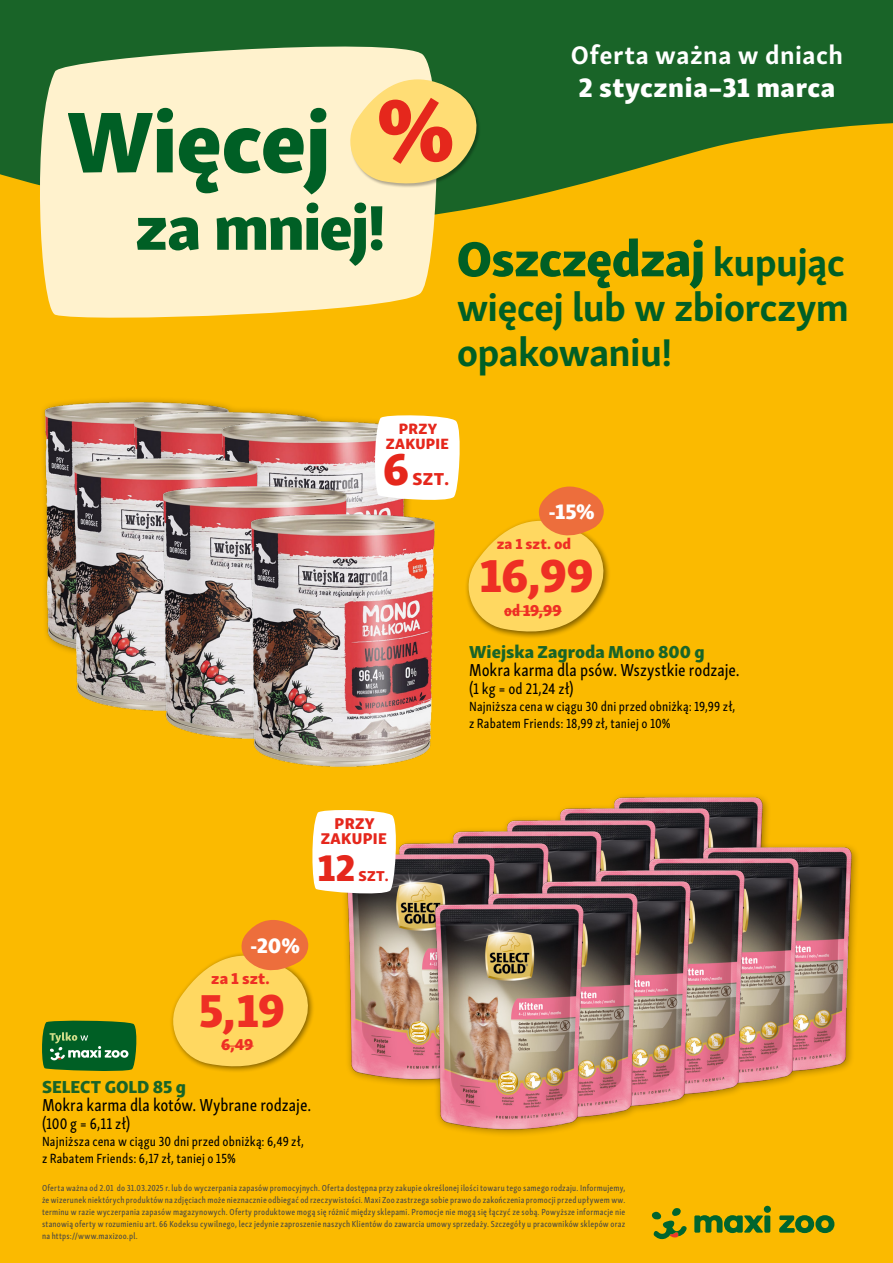
<style>
.page{position:relative;width:893px;height:1263px;background:#fff}
.page>*{position:absolute;margin:0;border:0;box-sizing:border-box;transform-origin:0 0}
.t1{font:88.65px "FNMZ Skolar Sans Latn Eb";letter-spacing:-.015em;color:#005f25}
.t2{font:64.8px "FNMZ Skolar Sans Latn Eb";letter-spacing:-.03em;color:#005f25}
.t3{font:50.4px "FNMZ Skolar Sans Latn Eb";letter-spacing:-.015em;color:#005f25}
.Price_y_Small_Price_digital{font:47.55px "FNMZ Skolar Sans Latn Eb";color:#ee2f24}
.Promotion_teaser_big_additional_line2{font:46.05px "FNMZ Skolar Sans Latn Eb";color:#e5271c}
.t4{font:700 39.75px/45px "FNMZ Skolar Sans Latn";letter-spacing:-.02em;color:#005f25}
.Promotion_teaser_big{font:38.25px "FNMZ Skolar Sans Latn Eb";color:#e5271c}
.t5{font:27.6px "FNMZ Skolar Sans Latn Eb";letter-spacing:.02em;color:#fff}
.t6{font:700 26.1px "FNMZ Skolar Sans Latn";letter-spacing:.02em;color:#fff}
.Price_y_Small_Discount_digital{font:21.6px "FNMZ Skolar Sans Latn Eb";color:#fff}
.Product_Name{font:17.85px/18px "FNMZ Skolar Sans Latn Cp Me";color:#000}
.Product_Name-2{font:17.85px "FNMZ Skolar Sans Latn Eb";color:#196428}
.Promotion_teaser_big_additional_line2-2{font:17.85px "FNMZ Skolar Sans Latn Eb";color:#e5271c}
.Price_y_Small_Original_Price_digital{font:16.2px "FNMZ Skolar Sans Latn Eb";color:#ee2f24}
.Price_y_Small_add_on_ab___je_digital{font:16.2px "FNMZ Skolar Sans Latn Eb";color:#ee2f24}
.Promotion_teaser_big_additional_line2-3{font:16.05px/15.6px "FNMZ Skolar Sans Latn Eb";letter-spacing:.02em;color:#e5271c;text-align:center}
.Product_Name-3{font:15.75px "FNMZ Skolar Sans Latn Cp Me";letter-spacing:.005em;color:#000}
.Promotion_teaser_big_additional_line2-4{font:15.3px/15px "FNMZ Skolar Sans Latn Eb";letter-spacing:.02em;color:#e5271c;text-align:center}
.Price_y_Small_add_on_ab___je_digital-2{font:15px "FNMZ Skolar Sans Latn Eb";letter-spacing:.01em;color:#ee2f24}
.Promotion_teaser_big-2{font:14.7px "FNMZ Skolar Sans Latn Eb";color:#e5271c}
.Product_Name-4{font:13.65px "FNMZ Skolar Sans Latn Cp Me";letter-spacing:.01em;color:#000}
.Product_Name-5{font:9px/12px "FNMZ Skolar Sans Latn Cp Me";letter-spacing:.025em;color:#464646;text-align:justify}
.s1{font-family:"FNMZ Skolar Sans Latn";font-weight:700;font-size:39.75px}
.s2{font-family:"FNMZ Skolar Sans Latn Cp Eb"}
.s3{font-family:"FNMZ Skolar Sans Latn Eb";color:#196428}
</style>
<div class="page">
<div style="left:0;top:0;width:892px;height:1263px;background:#fbba00"></div>
<img style="left:613px;top:796px;width:149px;height:46px">
<img style="left:559px;top:808px;width:150px;height:34px">
<img style="left:506px;top:819px;width:149px;height:23px">
<img style="left:452px;top:831px;width:150px;height:11px">
<img style="left:345px;top:854px;width:84px;height:225px">
<img style="left:43px;top:401px;width:30px;height:26px">
<img style="left:73px;top:399px;width:88px;height:28px">
<img style="left:161px;top:399px;width:212px;height:56px">
<svg style="left:651px;top:1208px;width:35px;height:31px"></svg>
<svg style="left:694px;top:1206px;width:140px;height:27px"></svg>
<svg style="left:0;top:0;width:892px;height:213px;fill:#196428"></svg>
<img style="left:43px;top:427px;width:281px;height:278px">
<img style="left:102px;top:455px;width:271px;height:277px">
<img style="left:190px;top:482px;width:243px;height:285px">
<div style="left:429px;top:842px;width:431px;height:296px;background:#000;opacity:.35"></div>
<img style="left:702px;top:846px;width:149px;height:226px">
<img style="left:648px;top:858px;width:150px;height:225px">
<img style="left:595px;top:869px;width:149px;height:226px">
<img style="left:541px;top:881px;width:149px;height:225px">
<img style="left:487px;top:892px;width:150px;height:226px">
<img style="left:434px;top:904px;width:149px;height:225px">
<svg style="left:31px;top:34px;width:414px;height:284px;background:#e8e1b2"></svg>
<div style="left:350px;top:79px;width:131px;height:110px;background:#000;opacity:.3"></div>
<svg style="left:42px;top:1021px;width:94px;height:50px;background:#247237"></svg>
<div style="left:169px;top:952px;width:146px;height:122px;background:#000;opacity:.5"></div>
<svg style="left:171px;top:920px;width:142px;height:149px"></svg>
<hr style="left:221px;top:1046px;width:32px;height:1px;background:#ee2f24">
<div style="left:464px;top:517px;width:146px;height:122px;background:#000;opacity:.5"></div>
<svg style="left:373px;top:415px;width:235px;height:219px"></svg>
<hr style="left:504px;top:611px;width:57px;height:1px;background:#ee2f24">
<svg style="left:312px;top:810px;width:87px;height:86px;background:#f5f0e2"></svg>
<svg style="left:348px;top:79px;width:133px;height:107px;background:#ddcd75"></svg>
<p class="t1" style="left:67px;top:66px;width:266px">Więcej</p>
<p class="t2" style="left:135px;top:172px;width:253px">za mniej!</p>
<p class="t6" style="left:570px;top:33px;width:274px">Oferta ważna w dniach</p>
<p class="t5" style="left:578px;top:64px;width:258px">2 stycznia–31 marca</p>
<p class="t3" style="left:456px;top:216px;width:390px">Oszczędzaj <span class="s1">kupując</span></p>
<p class="t4" style="left:456px;top:281px;width:394px">więcej lub w zbiorczym opakowaniu!</p>
<p class="Promotion_teaser_big_additional_line2-4" style="left:386px;top:420px;width:65px">PRZY<br>ZAKUPIE</p>
<p class="Promotion_teaser_big_additional_line2" style="left:383px;top:430px;width:28px">6</p>
<p class="Promotion_teaser_big_additional_line2-2" style="left:412px;top:464px;width:38px">SZT.</p>
<p class="Price_y_Small_Discount_digital" style="left:548px;top:493px;width:48px">-15%</p>
<p class="Price_y_Small_add_on_ab___je_digital-2" style="left:497px;top:531px;width:76px">za 1 szt. od</p>
<p class="Price_y_Small_Price_digital" style="left:479px;top:535px;width:116px">16,99</p>
<p class="Price_y_Small_Original_Price_digital" style="left:504px;top:596px;width:59px"><span class="s2">od</span> 19,99</p>
<p class="Product_Name-2" style="left:469px;top:636px;width:237px">Wiejska Zagroda Mono 800 g</p>
<p class="Product_Name" style="left:469px;top:660px;width:272px">Mokra karma dla psów. Wszystkie rodzaje.</p>
<p class="Product_Name-3" style="left:469px;top:677px;width:106px">(1 kg = od 21,24 zł)</p>
<p class="Product_Name-4" style="left:469px;top:696px;width:268px">Najniższa cena w ciągu 30 dni przed obniżką: 19,99 zł,</p>
<p class="Product_Name-4" style="left:469px;top:713px;width:203px">z Rabatem Friends: 18,99 zł, taniej o 10%</p>
<p class="Promotion_teaser_big_additional_line2-3" style="left:321px;top:814px;width:67px">PRZY<br>ZAKUPIE</p>
<p class="Promotion_teaser_big" style="left:317px;top:835px;width:40px">12</p>
<p class="Promotion_teaser_big-2" style="left:358px;top:863px;width:32px">SZT.</p>
<p class="Price_y_Small_Discount_digital" style="left:250px;top:927px;width:51px">-20%</p>
<p class="Price_y_Small_add_on_ab___je_digital" style="left:211px;top:964px;width:60px">za 1 szt.</p>
<p class="Price_y_Small_Price_digital" style="left:199px;top:970px;width:88px">5,19</p>
<p class="Price_y_Small_Original_Price_digital" style="left:221px;top:1031px;width:34px">6,49</p>
<p class="Product_Name" style="left:42px;top:1077px;width:271px"><span class="s3">SELECT GOLD 85 g<br></span>Mokra karma dla kotów. Wybrane rodzaje.</p>
<p class="Product_Name-3" style="left:42px;top:1112px;width:90px">(100 g = 6,11 zł)</p>
<p class="Product_Name-4" style="left:42px;top:1131px;width:263px">Najniższa cena w ciągu 30 dni przed obniżką: 6,49 zł,</p>
<p class="Product_Name-4" style="left:42px;top:1148px;width:195px">z Rabatem Friends: 6,17 zł, taniej o 15%</p>
<p class="Product_Name-5" style="left:42px;top:1182px;width:585px">Oferta ważna od 2.01 do 31.03.2025 r. lub do wyczerpania zapasów promocyjnych. Oferta dostępna przy zakupie określonej ilości towaru tego samego rodzaju. Informujemy, że wizerunek niektórych produktów na zdjęciach może nieznacznie odbiegać od rzeczywistości. Maxi Zoo zastrzega sobie prawo do zakończenia promocji przed upływem ww. terminu w razie wyczerpania zapasów magazynowych. Oferty produktowe mogą się różnić między sklepami. Promocje nie mogą się łączyć ze sobą. Powyższe informacje nie stanowią oferty w rozumieniu art. 66 Kodeksu cywilnego, lecz jedynie zaproszenie naszych Klientów do zawarcia umowy sprzedaży. Szczegóły u pracowników sklepów oraz na https://www.maxizoo.pl.</p>
</div>
